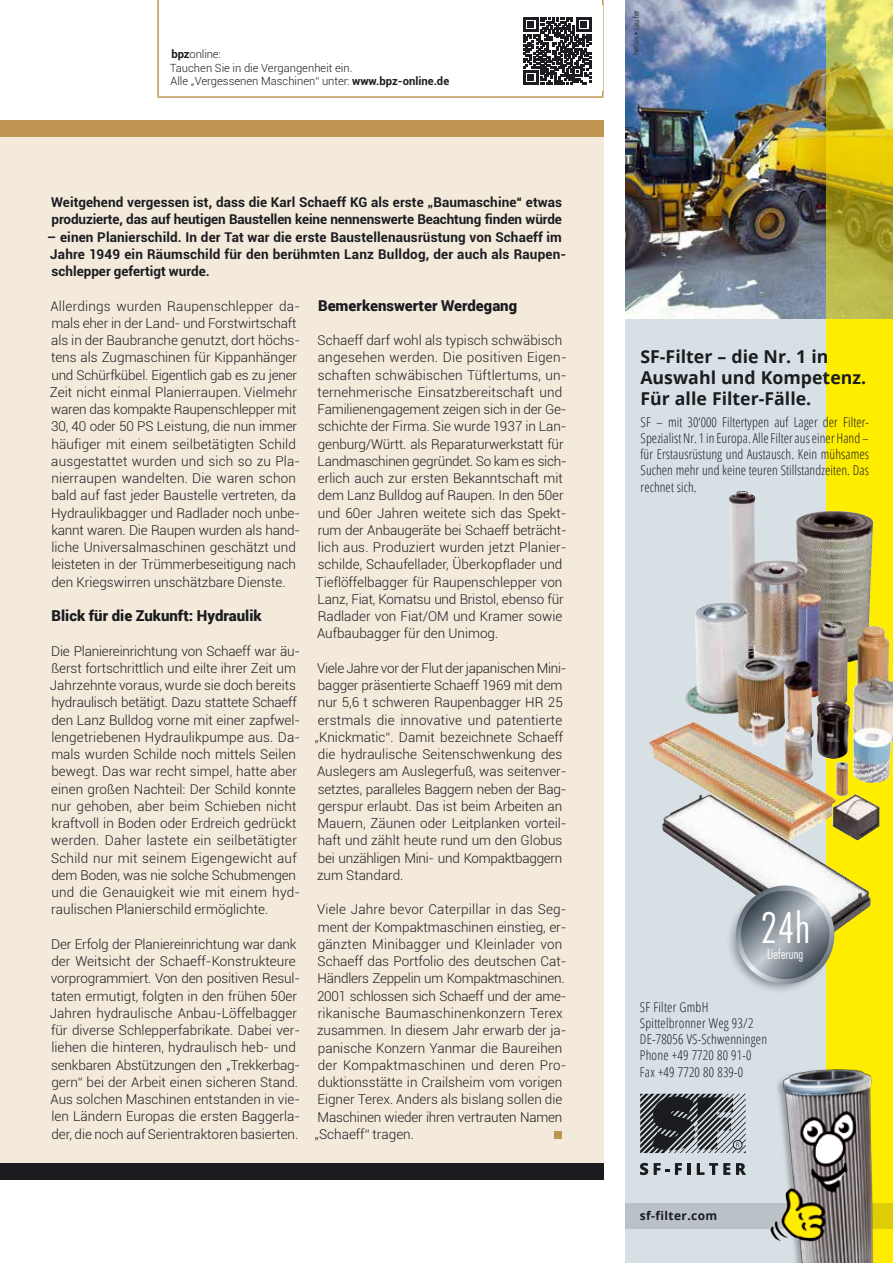
<style>
.page{position:relative;width:893px;height:1263px;background:#fff}
.page>*{position:absolute;margin:0;border:0;box-sizing:border-box;transform-origin:0 0}
.t1{font:300 condensed 40.95px "Futura";color:#fff}
.t2{font:700 17.7px/21.3px "Open Sans";color:#1b1c20}
.t3{font:900 15px "Roboto";color:#1b1c20}
.t4{font:300 13.5px/17.2px "Roboto";color:#1b1c20}
.t5{font:700 13.5px/17.2px "Roboto";letter-spacing:.005em;color:#1b1c20}
.t6{font:300 condensed 13.5px/16.2px "Open Sans";letter-spacing:.015em;color:#1b1c20;text-align:justify}
.t7{font:300 condensed 13.2px "Futura";letter-spacing:.015em;color:#fff}
.t8{font:700 12px "Open Sans";letter-spacing:.03em;color:#1b1c20}
.t9{font:300 11.25px/13.5px "Roboto";color:#1b1c20}
.t10{font:300 8.25px "Klavika";color:#1b1c20}
.s1{font-weight:700}
</style>
<div class="page">
<div style="left:0;top:120px;width:604px;height:1058px;background:#f3eadb"></div>
<div style="left:0;top:120px;width:604px;height:16px;background:#be9551"></div>
<div style="left:0;top:1163px;width:604px;height:17px;background:#1b1c20"></div>
<div style="left:554px;top:1131px;width:8px;height:8px;background:#be9551"></div>
<hr style="left:157px;top:0;width:2px;height:96px;background:#be9551">
<hr style="left:157px;top:96px;width:328px;height:2px;background:#be9551">
<hr style="left:485px;top:96px;width:118px;height:2px;background:#be9551">
<svg style="left:158px;top:0;width:445px;height:97px"></svg>
<svg style="left:625px;top:319px;width:201px;height:944px;background:#d0d4d6"></svg>
<img style="left:625px;top:0;width:201px;height:319px">
<svg style="left:826px;top:0;width:67px;height:319px;background:#c1b93b"></svg>
<svg style="left:826px;top:319px;width:67px;height:735px;background:#d9ca30"></svg>
<img style="left:649px;top:491px;width:139px;height:279px">
<div style="left:625px;top:1203px;width:268px;height:26px;background:#bac2c7"></div>
<svg style="left:640px;top:1094px;width:106px;height:59px;background:#65696d"></svg>
<svg style="left:640px;top:1163px;width:8px;height:12px"></svg>
<svg style="left:654px;top:1163px;width:28px;height:12px"></svg>
<hr style="left:687px;top:1163px;width:4px;height:12px;background:#1b1c20">
<svg style="left:697px;top:1163px;width:33px;height:12px"></svg>
<svg style="left:736px;top:1163px;width:10px;height:12px"></svg>
<img style="left:755px;top:1054px;width:138px;height:209px">
<div style="left:726px;top:888px;width:108px;height:107px;background:#1b1c20;opacity:.45"></div>
<svg style="left:736px;top:885px;width:98px;height:99px;background:#a2a8a3"></svg>
<div style="left:759px;top:907px;width:66px;height:70px;background:#1b1c20;opacity:.4"></div>
<p class="t9" style="left:170px;top:47px;width:281px"><span class="s1">bpz</span>online:<br>Tauchen Sie in die Vergangenheit ein.<br>Alle „Vergessenen Maschinen“ unter: <span class="s1">www.bpz-online.de</span></p>
<p class="t5" style="left:51px;top:193px;width:512px">Weitgehend vergessen ist, dass die Karl Schaeff KG als erste „Baumaschine“ etwas produzierte, das auf heutigen Baustellen keine nennenswerte Beachtung finden würde</p>
<p class="t5" style="left:47px;top:228px;width:521px">– einen Planierschild. In der Tat war die erste Baustellenausrüstung von Schaeff im<br>Jahre 1949 ein Räumschild für den berühmten Lanz Bulldog, der auch als Raupen&shy;schlepper gefertigt wurde.</p>
<p class="t3" style="left:318px;top:295px;width:201px">Bemerkenswerter Werdegang</p>
<p class="t4" style="left:316px;top:331px;width:252px">Schaeff darf wohl als typisch schwäbisch angesehen werden. Die positiven Eigen&shy;schaften schwäbischen Tüftlertums, un&shy;ternehmerische Einsatzbereitschaft und Familienengagement zeigen sich in der Ge&shy;schichte der Firma. Sie wurde 1937 in Lan&shy;genburg/Württ. als Reparaturwerkstatt für Landmaschinen gegründet. So kam es sich&shy;erlich auch zur ersten Bekanntschaft mit dem Lanz Bulldog auf Raupen. In den 50er und 60er Jahren weitete sich das Spekt&shy;rum der Anbaugeräte bei Schaeff beträcht&shy;lich aus. Produziert wurden jetzt Planier&shy;schilde, Schaufellader, Überkopflader und Tieflöffelbagger für Raupenschlepper von Lanz, Fiat, Komatsu und Bristol, ebenso für Radlader von Fiat/OM und Kramer sowie Aufbaubagger für den Unimog.</p>
<p class="t4" style="left:315px;top:659px;width:253px">Viele Jahre vor der Flut der japanischen Mini&shy;bagger präsentierte Schaeff 1969 mit dem nur 5,6 t schweren Raupenbagger HR 25 erstmals die innovative und patentierte „Knickmatic“. Damit bezeichnete Schaeff die hydraulische Seitenschwenkung des Auslegers am Auslegerfuß, was seitenver&shy;setztes, paralleles Baggern neben der Bag&shy;gerspur erlaubt. Das ist beim Arbeiten an Mauern, Zäunen oder Leitplanken vorteil&shy;haft und zählt heute rund um den Globus bei unzähligen Mini- und Kompaktbaggern zum Standard.</p>
<p class="t4" style="left:315px;top:900px;width:253px">Viele Jahre bevor Caterpillar in das Seg&shy;ment der Kompaktmaschinen einstieg, er&shy;gänzten Minibagger und Kleinlader von Schaeff das Portfolio des deutschen Cat-Händlers Zeppelin um Kompaktmaschinen.<br>2001 schlossen sich Schaeff und der ame&shy;rikanische Baumaschinenkonzern Terex zusammen. In diesem Jahr erwarb der ja&shy;panische Konzern Yanmar die Baureihen der Kompaktmaschinen und deren Pro&shy;duktionsstätte in Crailsheim vom vorigen Eigner Terex. Anders als bislang sollen die Maschinen wieder ihren vertrauten Namen „Schaeff“ tragen.</p>
<p class="t4" style="left:50px;top:297px;width:252px">Allerdings wurden Raupenschlepper da&shy;mals eher in der Land- und Forstwirtschaft als in der Baubranche genutzt, dort höchs&shy;tens als Zugmaschinen für Kippanhänger und Schürfkübel. Eigentlich gab es zu jener Zeit nicht einmal Planierraupen. Vielmehr waren das kompakte Raupenschlepper mit 30, 40 oder 50 PS Leistung, die nun immer häufiger mit einem seilbetätigten Schild ausgestattet wurden und sich so zu Pla&shy;nierraupen wandelten. Die waren schon bald auf fast jeder Baustelle vertreten, da Hydraulikbagger und Radlader noch unbe&shy;kannt waren. Die Raupen wurden als hand&shy;liche Universalmaschinen geschätzt und leisteten in der Trümmerbeseitigung nach den Kriegswirren unschätzbare Dienste.</p>
<p class="t3" style="left:52px;top:605px;width:212px">Blick für die Zukunft: Hydraulik</p>
<p class="t4" style="left:50px;top:642px;width:252px">Die Planiereinrichtung von Schaeff war äu&shy;ßerst fortschrittlich und eilte ihrer Zeit um Jahrzehnte voraus, wurde sie doch bereits hydraulisch betätigt. Dazu stattete Schaeff den Lanz Bulldog vorne mit einer zapfwel&shy;lengetriebenen Hydraulikpumpe aus. Da&shy;mals wurden Schilde noch mittels Seilen bewegt. Das war recht simpel, hatte aber einen großen Nachteil: Der Schild konnte nur gehoben, aber beim Schieben nicht kraftvoll in Boden oder Erdreich gedrückt werden. Daher lastete ein seilbetätigter Schild nur mit seinem Eigengewicht auf dem Boden, was nie solche Schubmengen und die Genauigkeit wie mit einem hyd&shy;raulischen Planierschild ermöglichte.</p>
<p class="t4" style="left:50px;top:935px;width:252px">Der Erfolg der Planiereinrichtung war dank der Weitsicht der Schaeff-Konstrukteure vorprogrammiert. Von den positiven Resul&shy;taten ermutigt, folgten in den frühen 50er Jahren hydraulische Anbau-Löffelbagger für diverse Schlepperfabrikate. Dabei ver&shy;liehen die hinteren, hydraulisch heb- und senkbaren Abstützungen den „Trekkerbag&shy;gern“ bei der Arbeit einen sicheren Stand.<br>Aus solchen Maschinen entstanden in vie&shy;len Ländern Europas die ersten Baggerla&shy;der, die noch auf Serientraktoren basierten.</p>
<p class="t10" style="left:631px;top:55px;width:47px;rotate:-90deg">heller • laufer</p>
<h2 class="t2" style="left:640px;top:345px;width:227px">SF-Filter – die Nr. 1 in<br>Auswahl und Kompetenz.<br>Für alle Filter-Fälle.</h2>
<p class="t6" style="left:641px;top:413px;width:230px">SF – mit 30‘000 Filtertypen auf Lager der Filter-Spezialist Nr. 1 in Europa. Alle Filter aus einer Hand – für Erstausrüstung und Austausch. Kein mühsames Suchen mehr und keine teuren Stillstandzeiten. Das rechnet sich.</p>
<h1 class="t1" style="left:760px;top:902px;width:51px">24h</h1>
<p class="t7" style="left:767px;top:946px;width:38px">Lieferung</p>
<p class="t6" style="left:640px;top:998px;width:129px;text-align:left">SF Filter GmbH<br>Spittelbronner Weg 93/2<br>DE-78056 VS-Schwenningen<br>Phone +49 7720 80 91-0<br>Fax +49 7720 80 839-0</p>
<p class="t8" style="left:640px;top:1207px;width:79px">sf-filter.com</p>
</div>
